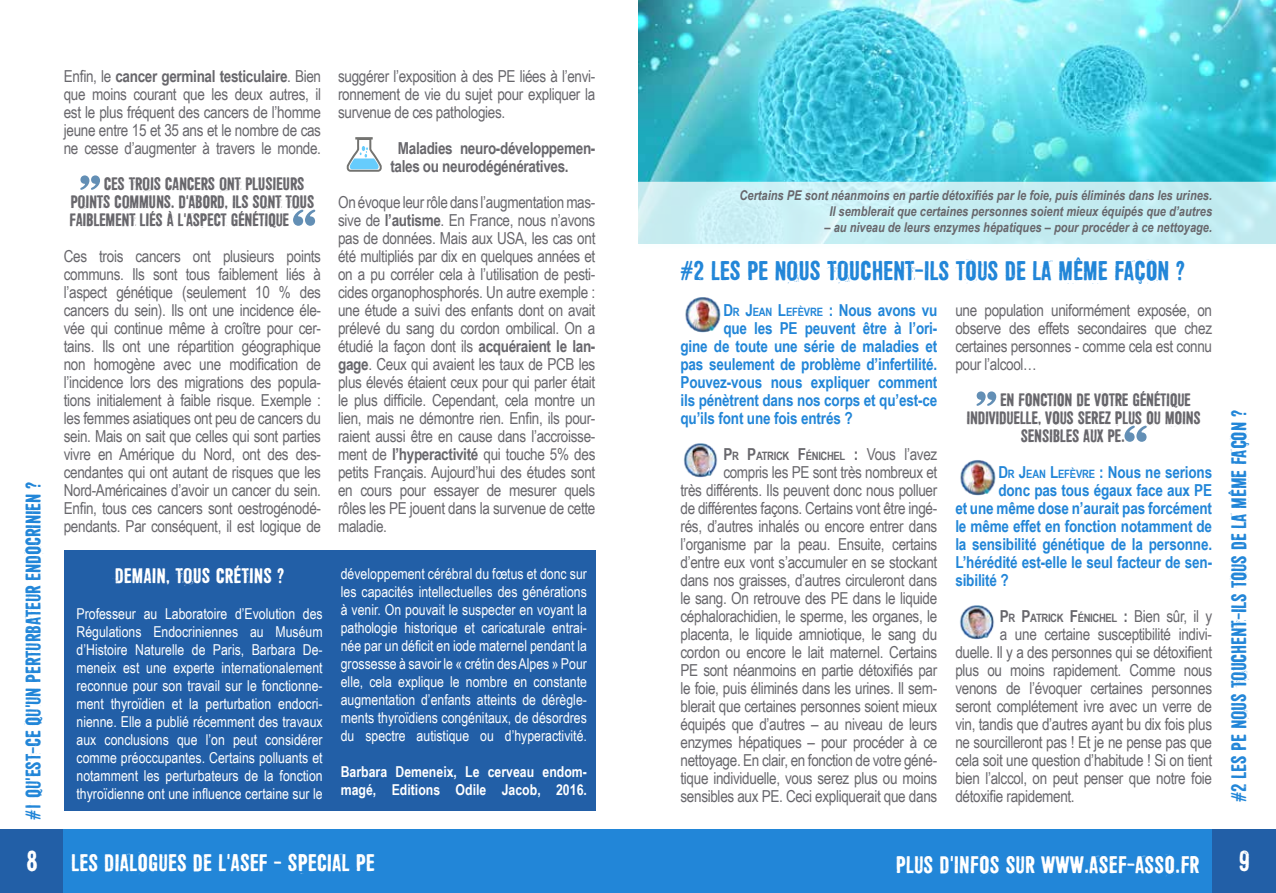
<style>
.page{position:relative;width:1276px;height:893px;background:#fff}
.page>*{position:absolute;margin:0;border:0;box-sizing:border-box;transform-origin:0 0}
.t1{font:28.5px "Shoemaker";color:#fff}
.t2{font:27px "Shoemaker";letter-spacing:-.01em;color:#2286d8}
.t3{font:24px "Shoemaker";color:#fff}
.t4{font:21px "Shoemaker";letter-spacing:-.01em;color:#2286d8}
.t5{font:21px "Shoemaker";color:#fff}
.t6{font:18px/18px "Shoemaker";letter-spacing:-.02em;color:#68676c}
.t7{font:16.5px/18px "Arial Narrow";letter-spacing:-.02em;color:#68676c;text-align:justify}
.t8{font:700 16.5px "Arial Narrow";letter-spacing:-.01em;color:#2286d8}
.t9{font:700 16.5px/18px "Arial Narrow";letter-spacing:-.02em;color:#68676c}
.t10{font:15px/18px "Arial Narrow";color:#fff;text-align:justify}
.t11{font:700 15px/18px "Arial Narrow";color:#fff}
.t12{font:italic 700 13.5px/16.2px "Arial Narrow";color:#68676c;text-align:right}
.t13{font:700 11.55px "Arial Narrow";letter-spacing:-.03em;color:#68676c}
.s1{font-weight:700}
.s2{font-style:inherit}
.s3{font-size:11.55px}
.s4{font-size:16.5px}
.s5{font-weight:400;font-size:16.5px}
</style>
<div class="page">
<div style="left:638px;top:829px;width:574px;height:64px;background:#2286d8"></div>
<div style="left:0;top:829px;width:64px;height:64px;background:#225fa7"></div>
<div style="left:1212px;top:829px;width:64px;height:64px;background:#225fa7"></div>
<svg style="left:80px;top:175px;width:20px;height:15px"></svg>
<svg style="left:293px;top:210px;width:22px;height:16px"></svg>
<div style="left:64px;top:829px;width:574px;height:64px;background:#2286d8"></div>
<div style="left:64px;top:550px;width:531px;height:261px;background:#225fa7"></div>
<svg style="left:976px;top:391px;width:20px;height:15px"></svg>
<svg style="left:1124px;top:426px;width:22px;height:16px"></svg>
<img style="left:685px;top:298px;width:36px;height:35px">
<img style="left:683px;top:443px;width:35px;height:35px">
<img style="left:960px;top:460px;width:36px;height:35px">
<img style="left:960px;top:605px;width:34px;height:35px">
<img style="left:638px;top:0;width:638px;height:182px">
<svg style="left:346px;top:137px;width:36px;height:35px"></svg>
<svg style="left:638px;top:182px;width:638px;height:62px;background:#c6edf2"></svg>
<p class="t4" style="left:21px;top:820px;width:340px;rotate:-90deg">#1 QU'EST-CE QU'UN PERTURBATEUR ENDOCRINIEN ?</p>
<p class="t7" style="left:64px;top:66px;width:259px">Enfin, le <span class="s1">cancer germinal testiculaire</span>. Bien que moins courant que les deux autres, il est le plus fréquent des cancers de l’homme jeune entre 15 et 35 ans et le nombre de cas ne cesse d’augmenter à travers le monde.</p>
<p class="t6" style="left:70px;top:174px;width:246px;text-indent:34px">CES TROIS CANCERS ONT PLUSIEURS<br>POINTS COMMUNS. D'ABORD, ILS SONT TOUS<br>FAIBLEMENT LIÉS À L'ASPECT GÉNÉTIQUE</p>
<p class="t7" style="left:64px;top:246px;width:259px">Ces trois cancers ont plusieurs points communs. Ils sont tous faiblement liés à l’aspect génétique (seulement 10 % des cancers du sein). Ils ont une incidence éle&shy;vée qui continue même à croître pour cer&shy;tains. Ils ont une répartition géographique non homogène avec une modification de l’incidence lors des migrations des popula&shy;tions initialement à faible risque. Exemple : les femmes asiatiques ont peu de cancers du sein. Mais on sait que celles qui sont parties vivre en Amérique du Nord, ont des des&shy;cendantes qui ont autant de risques que les Nord-Américaines d’avoir un cancer du sein.<br>Enfin, tous ces cancers sont oestrogénodé&shy;pendants. Par conséquent, il est logique de</p>
<p class="t5" style="left:115px;top:563px;width:71px">DEMAIN, TOUS</p>
<p class="t5" style="left:216px;top:563px;width:70px">CRÉTINS ?</p>
<p class="t10" style="left:77px;top:604px;width:248px">Professeur au Laboratoire d’Evolution des Régulations Endocriniennes au Muséum d’Histoire Naturelle de Paris, Barbara De&shy;meneix est une experte internationalement reconnue pour son travail sur le fonctionne&shy;ment thyroïdien et la perturbation endocri&shy;nienne. Elle a publié récemment des travaux aux conclusions que l’on peut considérer comme préoccupantes. Certains polluants et notamment les perturbateurs de la fonction thyroïdienne ont une influence certaine sur le</p>
<p class="t7" style="left:338px;top:66px;width:259px">suggérer l’exposition à des PE liées à l’envi&shy;ronnement de vie du sujet pour expliquer la survenue de ces pathologies.</p>
<p class="t9" style="left:390px;top:138px;width:207px;text-indent:8px">Maladies neuro-développemen&shy;tales ou neurodégénératives.</p>
<p class="t7" style="left:338px;top:192px;width:259px">On évoque leur rôle dans l’augmentation mas&shy;sive de <span class="s1">l’autisme</span>. En France, nous n’avons pas de données. Mais aux USA, les cas ont été multipliés par dix en quelques années et on a pu corréler cela à l’utilisation de pesti&shy;cides organophosphorés. Un autre exemple : une étude a suivi des enfants dont on avait prélevé du sang du cordon ombilical. On a étudié la façon dont ils <span class="s1">acquéraient le lan&shy;gage</span>. Ceux qui avaient les taux de PCB les plus élevés étaient ceux pour qui parler était le plus difficile. Cependant, cela montre un lien, mais ne démontre rien. Enfin, ils pour&shy;raient aussi être en cause dans l’accroisse&shy;ment de <span class="s1">l’hyperactivité</span> qui touche 5% des petits Français. Aujourd’hui des études sont en cours pour essayer de mesurer quels rôles les PE jouent dans la survenue de cette maladie.</p>
<p class="t10" style="left:341px;top:564px;width:248px">développement cérébral du fœtus et donc sur les capacités intellectuelles des générations à venir. On pouvait le suspecter en voyant la pathologie historique et caricaturale entrai&shy;née par un déficit en iode maternel pendant la grossesse à savoir le « crétin des Alpes » Pour elle, cela explique le nombre en constante augmentation d’enfants atteints de dérègle&shy;ments thyroïdiens congénitaux, de désordres du spectre autistique ou d’hyperactivité.</p>
<p class="t11" style="left:341px;top:762px;width:248px">Barbara Demeneix, Le cerveau endom&shy;magé, Editions Odile Jacob, 2016.</p>
<p class="t12" style="left:739px;top:186px;width:474px">Certains PE sont néanmoins en partie détoxifiés par le foie, puis éliminés dans les urines.<br>Il semblerait que certaines personnes soient mieux équipés que d’autres</p>
<p class="t12" style="left:824px;top:219px;width:389px">– au niveau de leurs enzymes hépatiques – pour procéder à ce nettoyage.</p>
<h2 class="t2" style="left:680px;top:255px;width:506px">#2 LES PE NOUS TOUCHENT-ILS TOUS DE LA MÊME FAÇON ?</h2>
<p class="t8" style="left:723px;top:297px;width:215px"><span class="s2">D</span><span class="s3">R</span> <span class="s2">J</span><span class="s3">EAN</span> <span class="s2">L</span><span class="s3">EFÈVRE</span> <span class="s2">:</span> Nous avons vu</p>
<p class="t8" style="left:723px;top:315px;width:215px">que les PE peuvent être à l’ori-</p>
<p class="t8" style="left:680px;top:333px;width:258px">gine de toute une série de maladies et</p>
<p class="t8" style="left:680px;top:351px;width:258px">pas seulement de problème d’infertilité.</p>
<p class="t8" style="left:680px;top:369px;width:258px">Pouvez-vous nous expliquer comment</p>
<p class="t8" style="left:680px;top:387px;width:258px">ils pénètrent dans nos corps et qu’est-ce</p>
<p class="t8" style="left:680px;top:405px;width:174px">qu’ils font une fois entrés ?</p>
<p class="t13" style="left:723px;top:447px;width:215px"><span class="s4">P</span>R <span class="s4">P</span>ATRICK <span class="s4">F</span>ÉNICHEL <span class="s4">:</span> <span class="s5">Vous l’avez</span></p>
<p class="t7" style="left:680px;top:462px;width:258px;text-indent:43px">compris les PE sont très nombreux et très différents. Ils peuvent donc nous polluer de différentes façons. Certains vont être ingé&shy;rés, d’autres inhalés ou encore entrer dans l’organisme par la peau. Ensuite, certains d’entre eux vont s’accumuler en se stockant dans nos graisses, d’autres circuleront dans le sang. On retrouve des PE dans le liquide céphalorachidien, le sperme, les organes, le placenta, le liquide amniotique, le sang du cordon ou encore le lait maternel. Certains PE sont néanmoins en partie détoxifiés par le foie, puis éliminés dans les urines. Il sem&shy;blerait que certaines personnes soient mieux équipés que d’autres – au niveau de leurs enzymes hépatiques – pour procéder à ce nettoyage. En clair, en fonction de votre géné&shy;tique individuelle, vous serez plus ou moins sensibles aux PE. Ceci expliquerait que dans</p>
<p class="t7" style="left:955px;top:300px;width:258px">une population uniformément exposée, on observe des effets secondaires que chez certaines personnes - comme cela est connu pour l’alcool…</p>
<p class="t6" style="left:1000px;top:390px;width:192px">EN FONCTION DE VOTRE GÉNÉTIQUE</p>
<p class="t6" style="left:966px;top:408px;width:236px">INDIVIDUELLE, VOUS SEREZ PLUS OU MOINS</p>
<p class="t6" style="left:1020px;top:426px;width:106px">SENSIBLES AUX PE.</p>
<p class="t8" style="left:998px;top:459px;width:215px"><span class="s2">D</span><span class="s3">R</span> <span class="s2">J</span><span class="s3">EAN</span> <span class="s2">L</span><span class="s3">EFÈVRE</span> <span class="s2">:</span> Nous ne serions</p>
<p class="t8" style="left:998px;top:477px;width:215px">donc pas tous égaux face aux PE</p>
<p class="t8" style="left:955px;top:495px;width:258px">et une même dose n’aurait pas forcément</p>
<p class="t8" style="left:955px;top:513px;width:258px">le même effet en fonction notamment de</p>
<p class="t8" style="left:955px;top:531px;width:258px">la sensibilité génétique de la personne.</p>
<p class="t8" style="left:955px;top:549px;width:258px">L’hérédité est-elle le seul facteur de sen-</p>
<p class="t8" style="left:955px;top:567px;width:55px">sibilité ?</p>
<p class="t13" style="left:999px;top:609px;width:214px"><span class="s4">P</span>R <span class="s4">P</span>ATRICK <span class="s4">F</span>ÉNICHEL <span class="s4">:</span> <span class="s5">Bien sûr, il y</span></p>
<p class="t7" style="left:955px;top:624px;width:258px;text-indent:44px">a une certaine susceptibilité indivi&shy;duelle. Il y a des personnes qui se détoxifient plus ou moins rapidement. Comme nous venons de l’évoquer certaines personnes seront complétement ivre avec un verre de vin, tandis que d’autres ayant bu dix fois plus ne sourcilleront pas ! Et je ne pense pas que cela soit une question d’habitude ! Si on tient bien l’alccol, on peut penser que notre foie détoxifie rapidement.</p>
<p class="t4" style="left:1226px;top:802px;width:394px;rotate:-90deg">#2 LES PE NOUS TOUCHENT-ILS TOUS DE LA MÊME FAÇON ?</p>
<h1 class="t1" style="left:26px;top:845px;width:14px">8</h1>
<h3 class="t3" style="left:85px;top:847px;width:305px">LES DIALOGUES DE L'ASEF - SPECIAL PE</h3>
<h3 class="t3" style="left:896px;top:851px;width:305px">PLUS D'INFOS SUR WWW.ASEF-ASSO.FR</h3>
<h1 class="t1" style="left:1238px;top:845px;width:13px">9</h1>
<h3 class="t3" style="left:71px;top:849px;width:305px">LES DIALOGUES DE L'ASEF - SPECIAL PE</h3>
</div>
